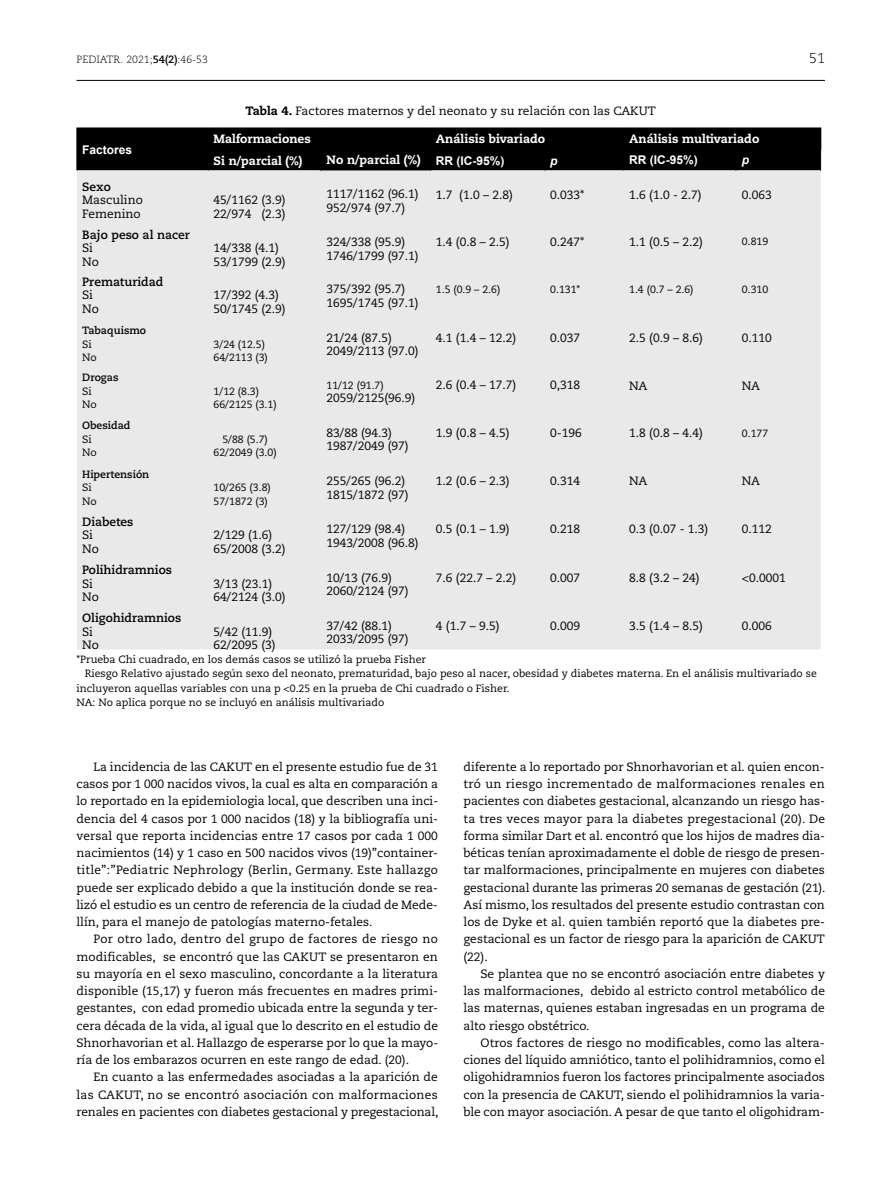
<style>
.page{position:relative;width:893px;height:1191px;background:#fff}
.page>*{position:absolute;margin:0;border:0;box-sizing:border-box;transform-origin:0 0}
.t1{font:300 14.25px "Caecilia LT Std";color:#000}
.t2{font:12px/17.2px "Caecilia LT Std";color:#000}
.t3{font:800 12px "Caecilia LT Std";color:#fff}
.t4{font:700 12px "Caecilia LT Std";color:#000}
.t5{font:700 12px "Arial";color:#fff}
.t6{font:italic 700 12px "Arial";color:#fff}
.t7{font:10.5px/13.5px "Caecilia LT Std";color:#000}
.t8{font:700 10.5px "Caecilia LT Std";color:#000}
.t9{font:300 10.5px "Caecilia LT Std";color:#000}
.s1{font-weight:700}
.s2{font-weight:800}
</style>
<div class="page">
<hr style="left:77px;top:80px;width:748px;height:1px;background:#000">
<div style="left:77px;top:170px;width:744px;height:479px;background:#e9e9e9"></div>
<div style="left:77px;top:128px;width:744px;height:42px;background:#000"></div>
<p class="t9" style="left:77px;top:53px;width:133px">PEDIATR. 2021;<span class="s1">54(2)</span>:46-53</p>
<p class="t1" style="left:809px;top:50px;width:17px">51</p>
<p class="t5" style="left:82px;top:141px;width:52px">Factores</p>
<p class="t2" style="left:246px;top:102px;width:412px"><span class="s2">Tabla 4.</span> Factores maternos y del neonato y su relación con las CAKUT</p>
<p class="t3" style="left:214px;top:131px;width:99px">Malformaciones</p>
<p class="t3" style="left:436px;top:131px;width:111px">Análisis bivariado</p>
<p class="t3" style="left:629px;top:132px;width:132px">Análisis multivariado</p>
<p class="t3" style="left:214px;top:153px;width:90px">Si n/parcial (%)</p>
<p class="t3" style="left:327px;top:153px;width:96px">No n/parcial (%)</p>
<p class="t5" style="left:436px;top:152px;width:70px">RR (IC-95%)</p>
<p class="t6" style="left:550px;top:152px;width:9px">p</p>
<p class="t5" style="left:629px;top:151px;width:70px">RR (IC-95%)</p>
<p class="t6" style="left:742px;top:152px;width:9px">p</p>
<p class="t4" style="left:82px;top:179px;width:30px">Sexo</p>
<p class="t2" style="left:82px;top:193px;width:62px;line-height:13.5px">Masculino<br>Femenino</p>
<p class="t2" style="left:214px;top:193px;width:74px;line-height:13.5px">45/1162 (3.9)<br>22/974 (2.3)</p>
<p class="t2" style="left:327px;top:187px;width:94px;line-height:13.5px">1117/1162 (96.1)<br>952/974 (97.7)</p>
<p class="t2" style="left:436px;top:186px;width:78px">1.7 (1.0 – 2.8)</p>
<p class="t2" style="left:550px;top:186px;width:36px">0.033*</p>
<p class="t2" style="left:629px;top:187px;width:74px">1.6 (1.0 - 2.7)</p>
<p class="t2" style="left:742px;top:187px;width:32px">0.063</p>
<p class="t4" style="left:82px;top:227px;width:109px">Bajo peso al nacer</p>
<p class="t2" style="left:82px;top:242px;width:18px;line-height:13.5px">Si<br>No</p>
<p class="t2" style="left:214px;top:242px;width:74px;line-height:13.5px">14/338 (4.1)<br>53/1799 (2.9)</p>
<p class="t2" style="left:327px;top:236px;width:94px;line-height:13.5px">324/338 (95.9)<br>1746/1799 (97.1)</p>
<p class="t2" style="left:436px;top:234px;width:75px">1.4 (0.8 – 2.5)</p>
<p class="t2" style="left:550px;top:234px;width:36px">0.247*</p>
<p class="t2" style="left:629px;top:234px;width:75px">1.1 (0.5 – 2.2)</p>
<p class="t7" style="left:742px;top:235px;width:28px">0.819</p>
<p class="t4" style="left:82px;top:275px;width:83px">Prematuridad</p>
<p class="t2" style="left:82px;top:289px;width:18px;line-height:13.5px">Si<br>No</p>
<p class="t2" style="left:214px;top:289px;width:74px;line-height:13.5px">17/392 (4.3)<br>50/1745 (2.9)</p>
<p class="t2" style="left:327px;top:283px;width:94px;line-height:13.5px">375/392 (95.7)<br>1695/1745 (97.1)</p>
<p class="t7" style="left:436px;top:283px;width:66px">1.5 (0.9 – 2.6)</p>
<p class="t7" style="left:550px;top:283px;width:31px">0.131*</p>
<p class="t7" style="left:629px;top:283px;width:66px">1.4 (0.7 – 2.6)</p>
<p class="t7" style="left:742px;top:283px;width:28px">0.310</p>
<p class="t8" style="left:82px;top:324px;width:66px">Tabaquismo</p>
<p class="t7" style="left:82px;top:337px;width:16px">Si<br>No</p>
<p class="t7" style="left:214px;top:337px;width:56px">3/24 (12.5)<br>64/2113 (3)</p>
<p class="t2" style="left:327px;top:331px;width:94px;line-height:13.5px">21/24 (87.5)<br>2049/2113 (97.0)</p>
<p class="t2" style="left:436px;top:329px;width:82px">4.1 (1.4 – 12.2)</p>
<p class="t2" style="left:550px;top:329px;width:32px">0.037</p>
<p class="t2" style="left:629px;top:329px;width:75px">2.5 (0.9 – 8.6)</p>
<p class="t2" style="left:742px;top:329px;width:32px">0.110</p>
<p class="t8" style="left:82px;top:371px;width:38px">Drogas</p>
<p class="t7" style="left:82px;top:384px;width:16px">Si<br>No</p>
<p class="t7" style="left:214px;top:384px;width:65px">1/12 (8.3)<br>66/2125 (3.1)</p>
<p class="t2" style="left:436px;top:377px;width:82px">2.6 (0.4 – 17.7)</p>
<p class="t2" style="left:550px;top:377px;width:32px">0,318</p>
<p class="t2" style="left:629px;top:377px;width:20px">NA</p>
<p class="t2" style="left:742px;top:377px;width:20px">NA</p>
<p class="t7" style="left:327px;top:378px;width:59px">11/12 (91.7)</p>
<p class="t2" style="left:327px;top:390px;width:90px">2059/2125(96.9)</p>
<p class="t8" style="left:82px;top:419px;width:50px">Obesidad</p>
<p class="t7" style="left:82px;top:433px;width:16px">Si<br>No</p>
<p class="t7" style="left:214px;top:433px;width:65px;text-align:center">5/88 (5.7)<br>62/2049 (3.0)</p>
<p class="t2" style="left:327px;top:426px;width:84px;line-height:13.5px">83/88 (94.3)<br>1987/2049 (97)</p>
<p class="t2" style="left:436px;top:424px;width:75px">1.9 (0.8 – 4.5)</p>
<p class="t2" style="left:550px;top:424px;width:33px">0-196</p>
<p class="t2" style="left:629px;top:424px;width:75px">1.8 (0.8 – 4.4)</p>
<p class="t7" style="left:742px;top:427px;width:28px">0.177</p>
<p class="t8" style="left:82px;top:468px;width:69px">Hipertensión</p>
<p class="t7" style="left:82px;top:481px;width:16px">Si<br>No</p>
<p class="t7" style="left:214px;top:481px;width:59px">10/265 (3.8)<br>57/1872 (3)</p>
<p class="t2" style="left:327px;top:474px;width:84px;line-height:13.5px">255/265 (96.2)<br>1815/1872 (97)</p>
<p class="t2" style="left:436px;top:472px;width:75px">1.2 (0.6 – 2.3)</p>
<p class="t2" style="left:550px;top:472px;width:32px">0.314</p>
<p class="t2" style="left:629px;top:472px;width:20px">NA</p>
<p class="t2" style="left:742px;top:472px;width:20px">NA</p>
<p class="t4" style="left:82px;top:515px;width:53px">Diabetes</p>
<p class="t2" style="left:82px;top:529px;width:18px;line-height:13.5px">Si<br>No</p>
<p class="t2" style="left:214px;top:529px;width:74px;line-height:13.5px">2/129 (1.6)<br>65/2008 (3.2)</p>
<p class="t2" style="left:327px;top:523px;width:94px;line-height:13.5px">127/129 (98.4)<br>1943/2008 (96.8)</p>
<p class="t2" style="left:436px;top:521px;width:75px">0.5 (0.1 – 1.9)</p>
<p class="t2" style="left:550px;top:521px;width:32px">0.218</p>
<p class="t2" style="left:629px;top:521px;width:81px">0.3 (0.07 - 1.3)</p>
<p class="t2" style="left:742px;top:521px;width:32px">0.112</p>
<p class="t4" style="left:82px;top:563px;width:91px">Polihidramnios</p>
<p class="t2" style="left:82px;top:577px;width:18px;line-height:13.5px">Si<br>No</p>
<p class="t2" style="left:214px;top:577px;width:74px;line-height:13.5px">3/13 (23.1)<br>64/2124 (3.0)</p>
<p class="t2" style="left:327px;top:571px;width:84px;line-height:13.5px">10/13 (76.9)<br>2060/2124 (97)</p>
<p class="t2" style="left:436px;top:569px;width:82px">7.6 (22.7 – 2.2)</p>
<p class="t2" style="left:550px;top:569px;width:32px">0.007</p>
<p class="t2" style="left:629px;top:569px;width:72px">8.8 (3.2 – 24)</p>
<p class="t2" style="left:742px;top:569px;width:45px">&lt;0.0001</p>
<p class="t4" style="left:82px;top:611px;width:101px">Oligohidramnios</p>
<p class="t2" style="left:82px;top:625px;width:18px;line-height:13.5px">Si<br>No</p>
<p class="t2" style="left:214px;top:625px;width:64px;line-height:13.5px">5/42 (11.9)<br>62/2095 (3)</p>
<p class="t2" style="left:327px;top:619px;width:84px;line-height:13.5px">37/42 (88.1)<br>2033/2095 (97)</p>
<p class="t2" style="left:436px;top:617px;width:65px">4 (1.7 – 9.5)</p>
<p class="t2" style="left:550px;top:617px;width:32px">0.009</p>
<p class="t2" style="left:629px;top:617px;width:75px">3.5 (1.4 – 8.5)</p>
<p class="t2" style="left:742px;top:617px;width:32px">0.006</p>
<p class="t7" style="left:77px;top:652px;width:742px;line-height:14.2px">*Prueba Chi cuadrado, en los demás casos se utilizó la prueba Fisher<br>Ⴕ Riesgo Relativo ajustado según sexo del neonato, prematuridad, bajo peso al nacer, obesidad y diabetes materna. En el análisis multivariado se incluyeron aquellas variables con una p &lt;0.25 en la prueba de Chi cuadrado o Fisher.<br>NA: No aplica porque no se incluyó en análisis multivariado</p>
<p class="t2" style="left:77px;top:758px;width:363px;text-align:justify;text-indent:17px">La incidencia de las CAKUT en el presente estudio fue de 31 casos por 1 000 nacidos vivos, la cual es alta en comparación a lo reportado en la epidemiologia local, que describen una inci&shy;dencia del 4 casos por 1 000 nacidos (18) y la bibliografía uni&shy;versal que reporta incidencias entre 17 casos por cada 1 000 nacimientos (14) y 1 caso en 500 nacidos vivos (19)”container&shy;title”:”Pediatric Nephrology (Berlin, Germany. Este hallazgo puede ser explicado debido a que la institución donde se rea&shy;lizó el estudio es un centro de referencia de la ciudad de Mede&shy;llín, para el manejo de patologías materno-fetales.</p>
<p class="t2" style="left:77px;top:930px;width:363px;text-align:justify;text-indent:17px">Por otro lado, dentro del grupo de factores de riesgo no modificables, se encontró que las CAKUT se presentaron en su mayoría en el sexo masculino, concordante a la literatura disponible (15,17) y fueron más frecuentes en madres primi&shy;gestantes, con edad promedio ubicada entre la segunda y ter&shy;cera década de la vida, al igual que lo descrito en el estudio de Shnorhavorian et al. Hallazgo de esperarse por lo que la mayo&shy;ría de los embarazos ocurren en este rango de edad. (20).</p>
<p class="t2" style="left:77px;top:1068px;width:363px;text-align:justify;text-indent:17px">En cuanto a las enfermedades asociadas a la aparición de las CAKUT, no se encontró asociación con malformaciones renales en pacientes con diabetes gestacional y pregestacional,</p>
<p class="t2" style="left:463px;top:758px;width:364px;text-align:justify">diferente a lo reportado por Shnorhavorian et al. quien encon&shy;tró un riesgo incrementado de malformaciones renales en pacientes con diabetes gestacional, alcanzando un riesgo has&shy;ta tres veces mayor para la diabetes pregestacional (20). De forma similar Dart et al. encontró que los hijos de madres dia&shy;béticas tenían aproximadamente el doble de riesgo de presen&shy;tar malformaciones, principalmente en mujeres con diabetes gestacional durante las primeras 20 semanas de gestación (21).<br>Así mismo, los resultados del presente estudio contrastan con los de Dyke et al. quien también reportó que la diabetes pre&shy;gestacional es un factor de riesgo para la aparición de CAKUT (22).</p>
<p class="t2" style="left:463px;top:965px;width:363px;text-align:justify;text-indent:17px">Se plantea que no se encontró asociación entre diabetes y las malformaciones, debido al estricto control metabólico de las maternas, quienes estaban ingresadas en un programa de alto riesgo obstétrico.</p>
<p class="t2" style="left:463px;top:1034px;width:363px;text-align:justify;text-indent:17px">Otros factores de riesgo no modificables, como las altera&shy;ciones del líquido amniótico, tanto el polihidramnios, como el oligohidramnios fueron los factores principalmente asociados con la presencia de CAKUT, siendo el polihidramnios la varia&shy;ble con mayor asociación. A pesar de que tanto el oligohidram-</p>
</div>
